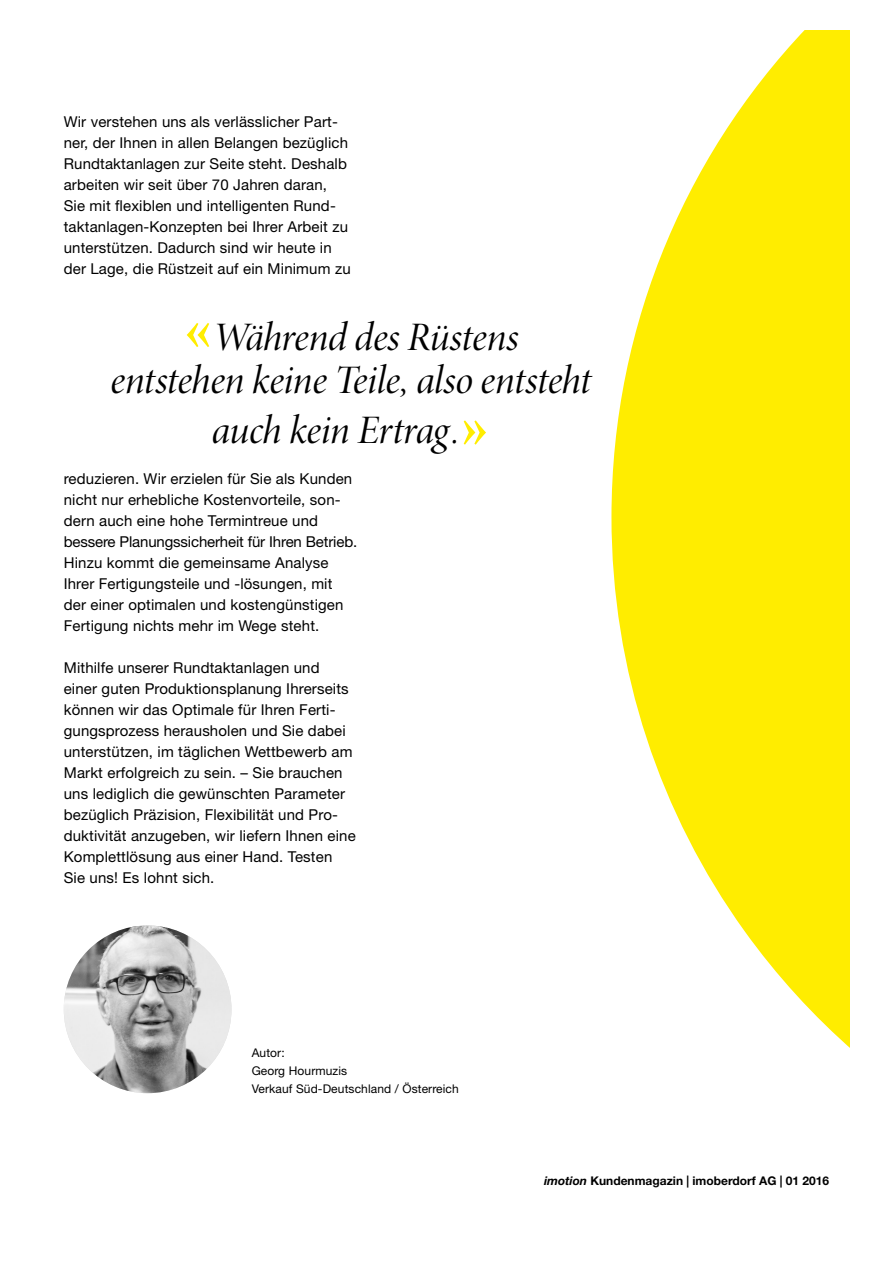
<style>
.page{position:relative;width:893px;height:1263px;background:#fff}
.page>*{position:absolute;margin:0;border:0;box-sizing:border-box;transform-origin:0 0}
.t1{font:40.5px/43.5px "Minion Pro It Disp";letter-spacing:-.01em;color:#000;text-align:center}
.t2{font:15px/21px "Helvetica Neue LT Std";letter-spacing:.01em;color:#000}
.t3{font:12px/18px "Helvetica Neue LT Std";letter-spacing:.01em;color:#000}
.t4{font:700 12px "Helvetica Neue LT Std";color:#000}
.s1{font-family:"Minion Pro Bold Subh";font-size:66px;color:#ffed00}
.s2{font-style:italic}
</style>
<div class="page">
<svg style="left:611px;top:30px;width:239px;height:1018px;fill:#ffed00"></svg>
<img style="left:64px;top:925px;width:167px;height:168px;border-radius:84px">
<p class="t2" style="left:64px;top:111px;width:288px">Wir verstehen uns als verlässlicher Part&shy;ner, der Ihnen in allen Belangen bezüglich Rundtaktanlagen zur Seite steht. Deshalb arbeiten wir seit über 70 Jahren daran, Sie mit flexiblen und intelligenten Rund&shy;taktanlagen-Konzepten bei Ihrer Arbeit zu unterstützen. Dadurch sind wir heute in der Lage, die Rüstzeit auf ein Minimum zu</p>
<h1 class="t1" style="left:110px;top:316px;width:482px"><span class="s1">«</span>Während des Rüstens<br>entstehen keine Teile, also entsteht</h1>
<h1 class="t1" style="left:212px;top:409px;width:279px">auch kein Ertrag.<span class="s1">»</span></h1>
<p class="t2" style="left:64px;top:468px;width:295px">reduzieren. Wir erzielen für Sie als Kunden nicht nur erhebliche Kostenvorteile, son&shy;dern auch eine hohe Termintreue und bessere Planungssicherheit für Ihren Betrieb.<br>Hinzu kommt die gemeinsame Analyse Ihrer Fertigungsteile und -lösungen, mit der einer optimalen und kostengünstigen Fertigung nichts mehr im Wege steht.</p>
<p class="t2" style="left:64px;top:657px;width:294px">Mithilfe unserer Rundtaktanlagen und einer guten Produktionsplanung Ihrerseits können wir das Optimale für Ihren Ferti&shy;gungsprozess herausholen und Sie dabei unterstützen, im täglichen Wettbewerb am Markt erfolgreich zu sein. – Sie brauchen uns lediglich die gewünschten Parameter bezüglich Präzision, Flexibilität und Pro&shy;duktivität anzugeben, wir liefern Ihnen eine Komplettlösung aus einer Hand. Testen Sie uns! Es lohnt sich.</p>
<p class="t3" style="left:252px;top:1043px;width:209px">Autor:<br>Georg Hourmuzis<br>Verkauf Süd-Deutschland / Österreich</p>
<p class="t4" style="left:544px;top:1173px;width:287px"><span class="s2">imotion</span> Kundenmagazin | imoberdorf AG | 01 2016</p>
</div>
